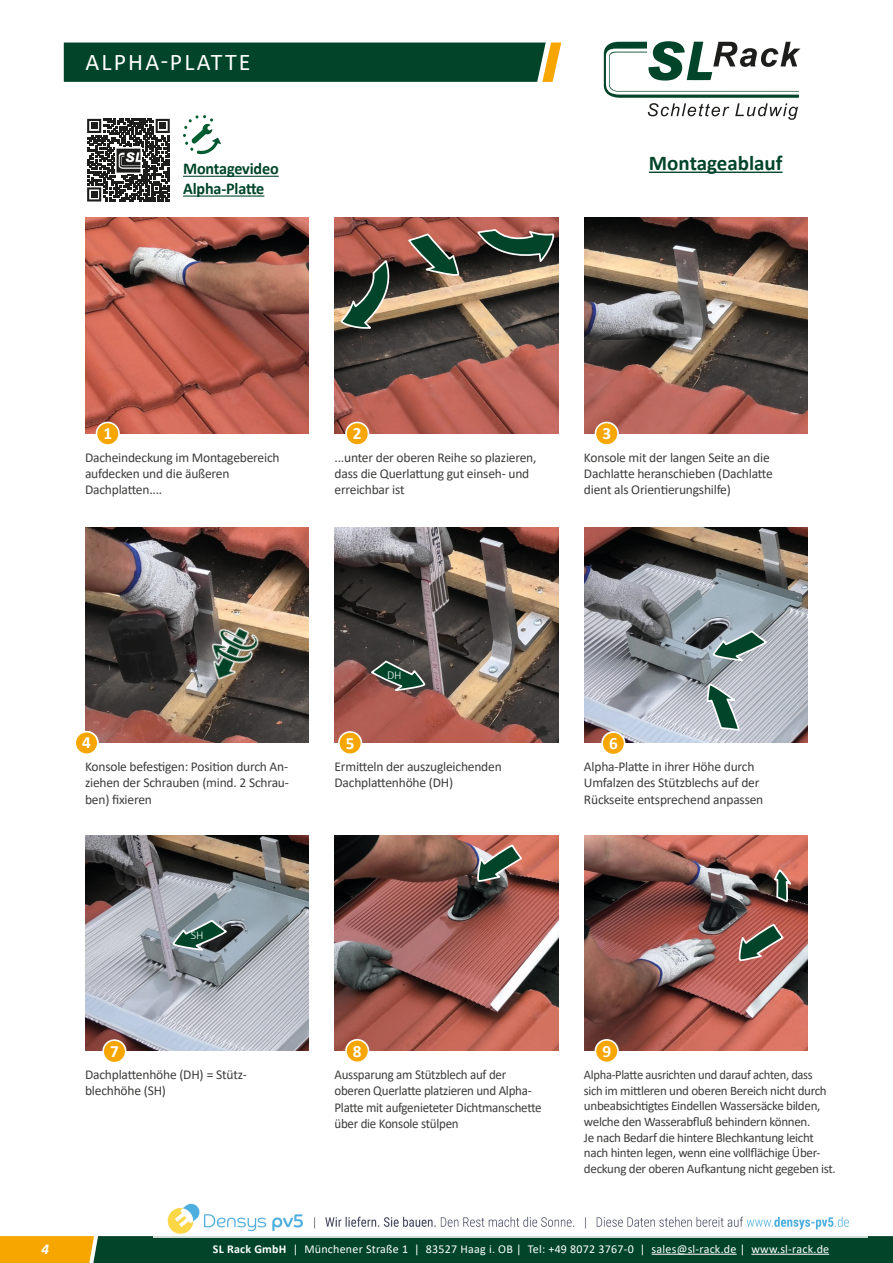
<style>
.page{position:relative;width:893px;height:1263px;background:#fff}
.page>*{position:absolute;margin:0;border:0;box-sizing:border-box;transform-origin:0 0}
.t1{font:24px "Calibri";letter-spacing:.09em;color:#fff}
.t2{font:700 21px "Calibri";color:#004529}
.t3{font:700 17.25px "Calibri";color:#fff}
.t4{font:700 16.5px "Calibri";letter-spacing:-.01em;color:#004529}
.t5{font:italic 700 15px "Calibri";color:#fff}
.t6{font:13.5px/16.2px "Calibri";letter-spacing:-.015em;color:#3d3d3c}
.t7{font:13.5px/16.2px "Calibri";letter-spacing:-.015em;color:#3d3d3c;scale:.96 1}
.t8{font:13.05px/15.6px "Calibri";letter-spacing:-.025em;color:#3d3d3c;scale:.96 1}
.t9{font:13.05px/15.6px "Calibri";letter-spacing:-.025em;color:#3d3d3c}
.t10{font:12px "Calibri";letter-spacing:.02em;color:#fff}
.t11{font:300 12px "Calibri";color:#fff}
.s1{font-weight:700}
</style>
<div class="page">
<svg style="left:0;top:1236px;width:893px;height:27px;background:#22552b"></svg>
<hr style="left:652px;top:1254px;width:85px;height:1px;background:#fff">
<hr style="left:751px;top:1254px;width:78px;height:1px;background:#fff">
<svg style="left:604px;top:41px;width:196px;height:79px"></svg>
<div style="left:64px;top:43px;width:497px;height:39px;background:#004529"></div>
<img style="left:584px;top:218px;width:224px;height:215px">
<img style="left:85px;top:218px;width:224px;height:215px">
<div style="left:96px;top:422px;width:23px;height:23px;background:#f7a600;border-radius:50%"></div>
<div style="left:96px;top:422px;width:24px;height:24px;border:2px solid #fff;border-radius:50%"></div>
<img style="left:85px;top:527px;width:224px;height:216px">
<div style="left:75px;top:732px;width:23px;height:22px;background:#f7a600;border-radius:50%"></div>
<div style="left:74px;top:731px;width:25px;height:24px;border:2px solid #fff;border-radius:50%"></div>
<img style="left:584px;top:527px;width:224px;height:216px">
<svg style="left:712px;top:629px;width:56px;height:34px;background:#78928f"></svg>
<svg style="left:706px;top:683px;width:35px;height:49px;background:#859f9a"></svg>
<div style="left:602px;top:732px;width:23px;height:23px;background:#f7a600;border-radius:50%"></div>
<div style="left:601px;top:731px;width:24px;height:24px;border:2px solid #fff;border-radius:50%"></div>
<img style="left:335px;top:527px;width:223px;height:216px">
<div style="left:339px;top:732px;width:22px;height:22px;background:#f7a600;border-radius:50%"></div>
<div style="left:338px;top:731px;width:24px;height:24px;border:2px solid #fff;border-radius:50%"></div>
<svg style="left:369px;top:659px;width:57px;height:34px;background:#575d52"></svg>
<div style="left:595px;top:422px;width:23px;height:23px;background:#f7a600;border-radius:50%"></div>
<div style="left:595px;top:422px;width:24px;height:24px;border:2px solid #fff;border-radius:50%"></div>
<img style="left:335px;top:835px;width:223px;height:216px">
<svg style="left:477px;top:843px;width:47px;height:40px;background:#797264"></svg>
<div style="left:346px;top:1040px;width:22px;height:22px;background:#f7a600;border-radius:50%"></div>
<div style="left:345px;top:1039px;width:24px;height:24px;border:2px solid #fff;border-radius:50%"></div>
<img style="left:85px;top:835px;width:224px;height:216px">
<svg style="left:172px;top:918px;width:56px;height:34px;background:#5b7671"></svg>
<div style="left:103px;top:1040px;width:23px;height:23px;background:#f7a600;border-radius:50%"></div>
<div style="left:102px;top:1039px;width:25px;height:24px;border:2px solid #fff;border-radius:50%"></div>
<img style="left:584px;top:835px;width:224px;height:216px">
<svg style="left:739px;top:922px;width:46px;height:40px;background:#85695a"></svg>
<div style="left:595px;top:1040px;width:23px;height:22px;background:#f7a600;border-radius:50%"></div>
<div style="left:595px;top:1039px;width:24px;height:24px;border:2px solid #fff;border-radius:50%"></div>
<img style="left:335px;top:218px;width:223px;height:215px">
<svg style="left:476px;top:222px;width:79px;height:43px;background:#555145"></svg>
<svg style="left:407px;top:232px;width:54px;height:44px;background:#675c4c"></svg>
<svg style="left:340px;top:259px;width:58px;height:70px;background:#555546"></svg>
<div style="left:346px;top:422px;width:22px;height:23px;background:#f7a600;border-radius:50%"></div>
<div style="left:345px;top:422px;width:24px;height:24px;border:2px solid #fff;border-radius:50%"></div>
<img style="left:197px;top:619px;width:66px;height:71px">
<svg style="left:773px;top:870px;width:22px;height:34px"></svg>
<hr style="left:649px;top:172px;width:133px;height:1px;background:#004529">
<svg style="left:87px;top:119px;width:83px;height:82px"></svg>
<img style="left:115px;top:147px;width:27px;height:26px">
<hr style="left:183px;top:176px;width:96px;height:1px;background:#004529">
<hr style="left:183px;top:196px;width:81px;height:1px;background:#004529">
<svg style="left:183px;top:115px;width:38px;height:39px"></svg>
<img style="left:153px;top:1203px;width:714px;height:34px">
<h1 class="t1" style="left:86px;top:45px;width:167px">ALPHA-PLATTE</h1>
<p class="t4" style="left:183px;top:157px;width:97px">Montagevideo</p>
<p class="t2" style="left:649px;top:148px;width:135px">Montageablauf</p>
<p class="t4" style="left:183px;top:177px;width:83px">Alpha-Platte</p>
<p class="t3" style="left:103px;top:421px;width:10px">1</p>
<p class="t3" style="left:353px;top:421px;width:10px">2</p>
<p class="t3" style="left:602px;top:421px;width:10px">3</p>
<p class="t6" style="left:85px;top:449px;width:196px">Dacheindeckung im Montagebereich</p>
<p class="t6" style="left:85px;top:465px;width:146px">aufdecken und die äußeren</p>
<p class="t6" style="left:85px;top:481px;width:79px">Dachplatten....</p>
<p class="t6" style="left:334px;top:449px;width:204px">...unter der oberen Reihe so plazieren, dass die Querlattung gut einseh- und erreichbar ist</p>
<p class="t6" style="left:584px;top:449px;width:190px">Konsole mit der langen Seite an die<br>Dachlatte heranschieben (Dachlatte dient als Orientierungshilfe)</p>
<p class="t3" style="left:82px;top:730px;width:10px">3</p>
<p class="t3" style="left:82px;top:730px;width:10px">4</p>
<p class="t6" style="left:85px;top:758px;width:205px;text-align:justify">Konsole befestigen: Position durch An&shy;ziehen der Schrauben (mind. 2 Schrau&shy;ben) fixieren</p>
<p class="t11" style="left:387px;top:667px;width:16px">DH</p>
<p class="t3" style="left:346px;top:731px;width:10px">5</p>
<p class="t6" style="left:334px;top:758px;width:169px">Ermitteln der auszugleichenden<br>Dachplattenhöhe (DH)</p>
<p class="t11" style="left:191px;top:928px;width:14px">SH</p>
<p class="t3" style="left:609px;top:731px;width:10px">6</p>
<p class="t6" style="left:584px;top:758px;width:172px">Alpha-Platte in ihrer Höhe durch</p>
<p class="t6" style="left:584px;top:774px;width:177px">Umfalzen des Stützblechs auf der</p>
<p class="t6" style="left:584px;top:790px;width:181px">Rückseite entsprechend anpassen</p>
<p class="t3" style="left:110px;top:1039px;width:10px">7</p>
<p class="t3" style="left:353px;top:1038px;width:10px">8</p>
<p class="t6" style="left:85px;top:1066px;width:163px">Dachplattenhöhe (DH) = Stütz-</p>
<p class="t6" style="left:85px;top:1082px;width:82px">blechhöhe (SH)</p>
<p class="t7" style="left:334px;top:1066px;width:180px">Aussparung am Stützblech auf der</p>
<p class="t7" style="left:334px;top:1082px;width:207px">oberen Querlatte platzieren und Alpha-</p>
<p class="t7" style="left:334px;top:1099px;width:217px">Platte mit aufgenieteter Dichtmanschette über die Konsole stülpen</p>
<p class="t3" style="left:602px;top:1039px;width:10px">9</p>
<p class="t8" style="left:584px;top:1066px;width:240px">Alpha-Platte ausrichten und darauf achten, dass</p>
<p class="t8" style="left:584px;top:1082px;width:254px">sich im mittleren und oberen Bereich nicht durch unbeabsichtigtes Eindellen Wassersäcke bilden, welche den Wasserabfluß behindern können.</p>
<p class="t9" style="left:584px;top:1129px;width:238px">Je nach Bedarf die hintere Blechkantung leicht nach hinten legen, wenn eine vollflächige Über-</p>
<p class="t9" style="left:584px;top:1160px;width:253px">deckung der oberen Aufkantung nicht gegeben ist.</p>
<p class="t5" style="left:41px;top:1238px;width:9px">4</p>
<p class="t10" style="left:213px;top:1240px;width:618px"><span class="s1">SL Rack GmbH</span> | Münchener Straße 1 | 83527 Haag i. OB | Tel: +49 8072 3767-0 | sales@sl-rack.de | www.sl-rack.de</p>
</div>
